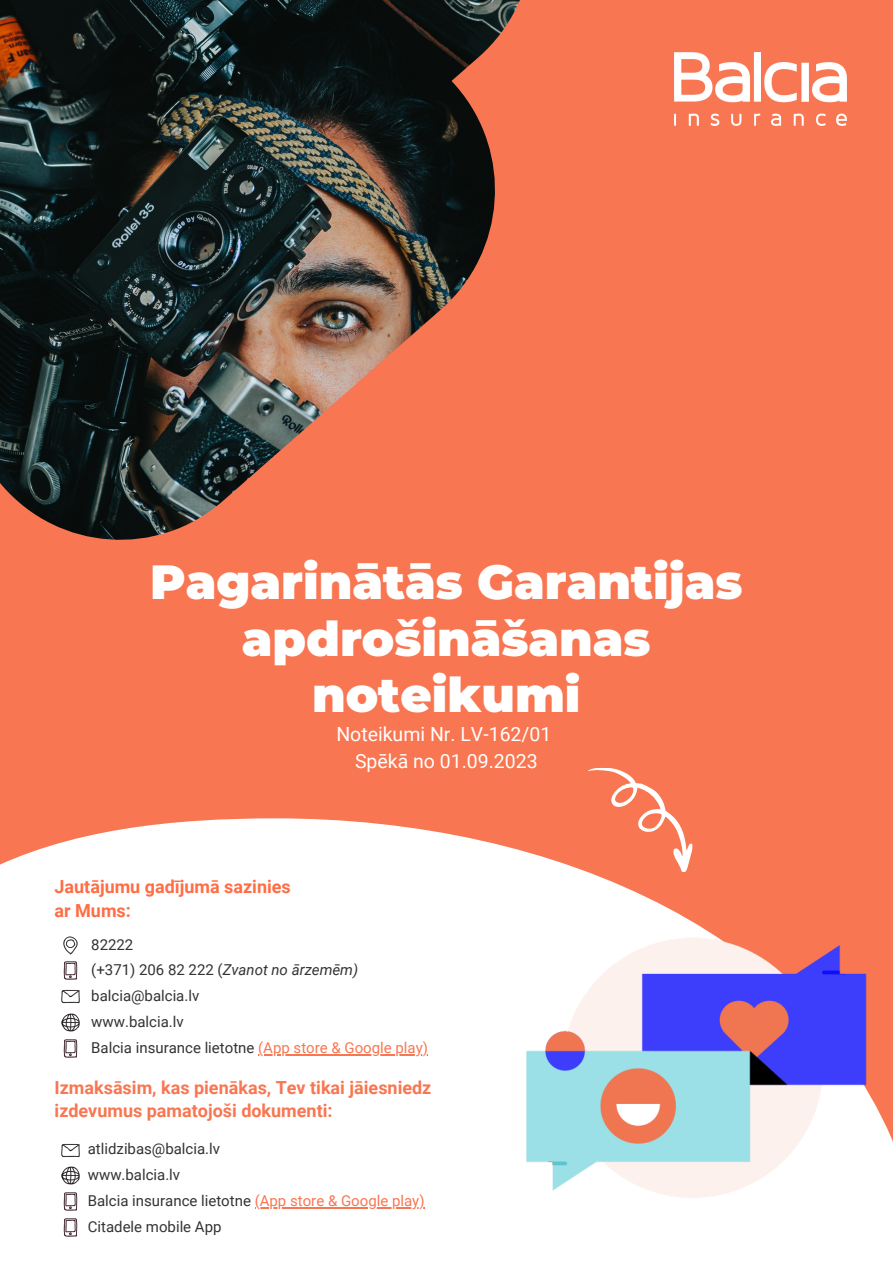
<style>
.page{position:relative;width:893px;height:1264px;background:#fff}
.page>*{position:absolute;margin:0;border:0;box-sizing:border-box;transform-origin:0 0}
.t1{font:900 48px/56.2px "Montserrat";color:#fff;text-align:center}
.t2{font:19.5px "Roboto";color:#fff}
.t3{font:700 18px/22.5px "Roboto";color:#f87651}
.t4{font:700 18px/23.5px "Roboto";color:#ff6d45}
.t5{font:15px "Roboto";color:#333}
.t6{font:italic 15px "Roboto";color:#333}
.s1{font-style:normal}
.s2{color:#f87651}
</style>
<div class="page">
<svg style="left:0;top:0;width:892px;height:568px;background:#9d5741"></svg>
<div style="left:0;top:568px;width:892px;height:694px;background:#f87651"></div>
<img style="left:674px;top:52px;width:172px;height:73px">
<div style="left:0;top:818px;width:556px;height:444px;background:#fff"></div>
<img style="left:61px;top:1141px;width:18px;height:18px">
<img style="left:61px;top:1166px;width:18px;height:18px">
<hr style="left:255px;top:1207px;width:169px;height:1px;background:#f87651">
<img style="left:61px;top:1192px;width:18px;height:18px">
<img style="left:61px;top:936px;width:18px;height:18px">
<img style="left:61px;top:961px;width:18px;height:18px">
<img style="left:61px;top:987px;width:18px;height:18px">
<img style="left:61px;top:1013px;width:18px;height:18px">
<hr style="left:258px;top:1054px;width:170px;height:1px;background:#f87651">
<img style="left:61px;top:1039px;width:18px;height:18px">
<svg style="left:588px;top:768px;width:105px;height:93px"></svg>
<img style="left:411px;top:861px;width:481px;height:401px">
<img style="left:61px;top:1218px;width:18px;height:17px">
<p class="t1" style="left:150px;top:554px;width:594px">Pagarinātās Garantijas apdrošināšanas noteikumi</p>
<p class="t4" style="left:55px;top:875px;width:238px">Jautājumu gadījumā sazinies ar Mums:</p>
<p class="t2" style="left:336px;top:722px;width:217px">Noteikumi Nr. LV-162/01</p>
<p class="t2" style="left:355px;top:749px;width:184px">Spēkā no 01.09.2023</p>
<p class="t5" style="left:91px;top:935px;width:44px">82222</p>
<p class="t6" style="left:91px;top:961px;width:268px"><span class="s1">(+371) 206 82 222 (</span>Zvanot no ārzemēm)</p>
<p class="t5" style="left:91px;top:987px;width:109px">balcia@balcia.lv</p>
<p class="t5" style="left:91px;top:1013px;width:94px">www.balcia.lv</p>
<p class="t5" style="left:91px;top:1039px;width:338px">Balcia insurance lietotne <span class="s2">(App store &amp; Google play)</span></p>
<p class="t3" style="left:55px;top:1076px;width:378px">Izmaksāsim, kas pienākas, Tev tikai jāiesniedz izdevumus pamatojoši dokumenti:</p>
<p class="t5" style="left:88px;top:1140px;width:134px">atlidzibas@balcia.lv</p>
<p class="t5" style="left:88px;top:1166px;width:94px">www.balcia.lv</p>
<p class="t5" style="left:88px;top:1192px;width:338px">Balcia insurance lietotne <span class="s2">(App store &amp; Google play)</span></p>
<p class="t5" style="left:88px;top:1217px;width:135px">Citadele mobile App</p>
</div>
